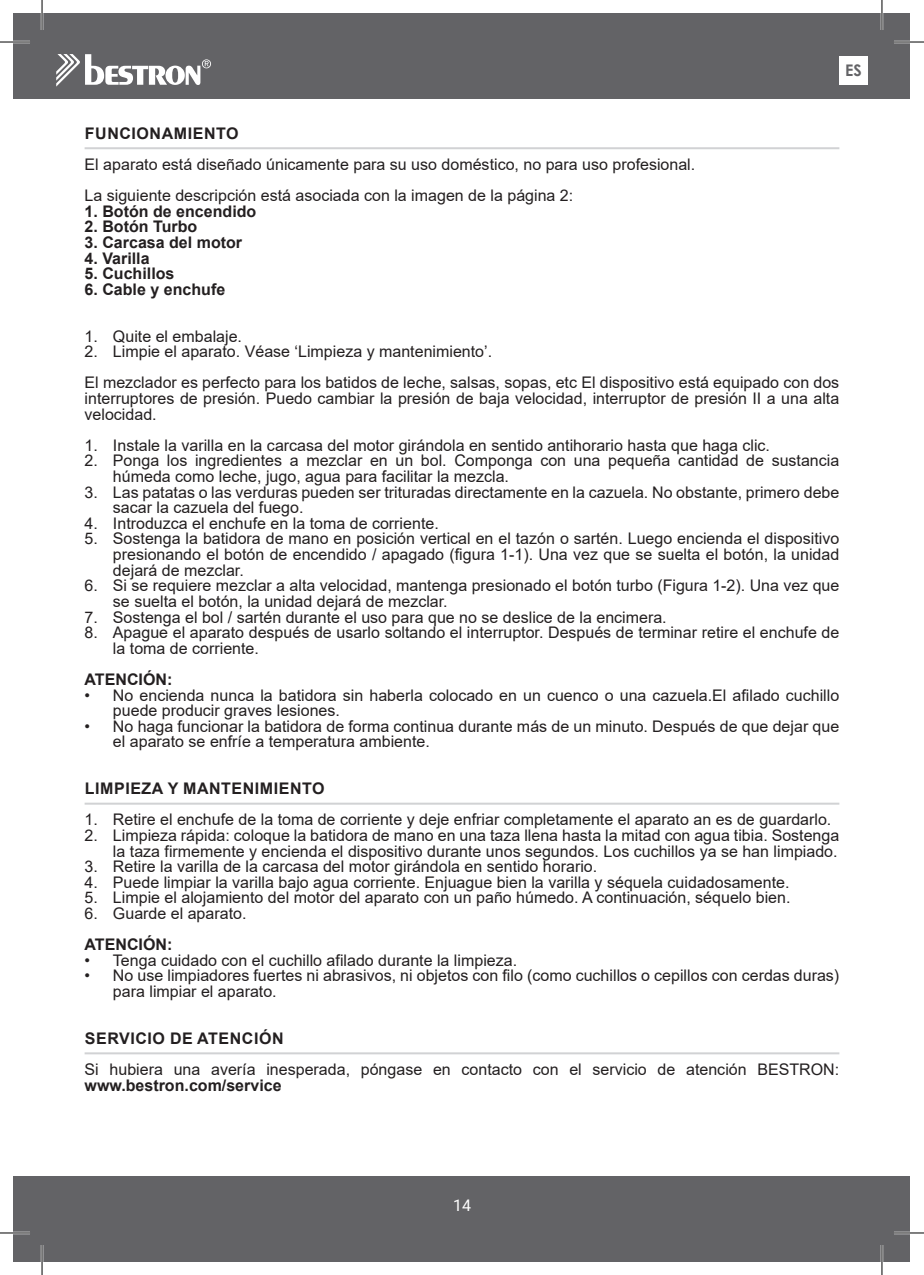
<style>
.page{position:relative;width:924px;height:1275px;background:#fff}
.page>*{position:absolute;margin:0;border:0;box-sizing:border-box;transform-origin:0 0}
.t1{font:16px/15.6px "Arial";color:#231f20}
.t2{font:700 16px "Arial";color:#231f20}
.t3{font:700 16px "Arial";letter-spacing:.035em;color:#231f20}
.t4{font:16px "Roboto";color:#fff}
.t5{font:700 16px "Century Gothic";color:#636366}
</style>
<div class="page">
<hr style="left:85px;top:147px;width:754px;height:2px;background:#d1d2d4">
<hr style="left:85px;top:802px;width:754px;height:2px;background:#d1d2d4">
<hr style="left:85px;top:1052px;width:754px;height:2px;background:#d1d2d4">
<div style="left:14px;top:14px;width:895px;height:85px;background:#636366"></div>
<div style="left:14px;top:1176px;width:895px;height:85px;background:#636366"></div>
<svg style="left:56px;top:54px;width:155px;height:33px"></svg>
<div style="left:839px;top:56px;width:28px;height:29px;background:#fff"></div>
<hr style="left:0;top:41px;width:30px;height:2px;background:#fff">
<hr style="left:893px;top:41px;width:30px;height:2px;background:#fff">
<hr style="left:0;top:1231px;width:30px;height:3px;background:#fff">
<hr style="left:893px;top:1231px;width:30px;height:3px;background:#fff">
<hr style="left:41px;top:0;width:2px;height:30px;background:#fff">
<hr style="left:41px;top:1245px;width:2px;height:30px;background:#fff">
<hr style="left:880px;top:0;width:2px;height:30px;background:#fff">
<hr style="left:880px;top:1245px;width:2px;height:30px;background:#fff">
<hr style="left:0;top:42px;width:30px;height:1px;background:#000">
<hr style="left:893px;top:42px;width:30px;height:1px;background:#000">
<hr style="left:0;top:1232px;width:30px;height:1px;background:#000">
<hr style="left:893px;top:1232px;width:30px;height:1px;background:#000">
<hr style="left:42px;top:0;width:1px;height:30px;background:#000">
<hr style="left:42px;top:1245px;width:1px;height:30px;background:#000">
<hr style="left:881px;top:0;width:1px;height:30px;background:#000">
<hr style="left:881px;top:1245px;width:1px;height:30px;background:#000">
<p class="t5" style="left:844px;top:58px;width:18px">ES</p>
<p class="t3" style="left:85px;top:122px;width:155px">FUNCIONAMIENTO</p>
<p class="t1" style="left:85px;top:149px;width:612px;line-height:31.2px">El aparato está diseñado únicamente para su uso doméstico, no para uso profesional.<br>La siguiente descripción está asociada con la imagen de la página 2:</p>
<p class="t2" style="left:85px;top:200px;width:173px">1. Botón de encendido</p>
<p class="t2" style="left:85px;top:215px;width:114px">2. Botón Turbo</p>
<p class="t2" style="left:85px;top:231px;width:159px">3. Carcasa del motor</p>
<p class="t2" style="left:85px;top:247px;width:66px">4. Varilla</p>
<p class="t2" style="left:85px;top:262px;width:91px">5. Cuchillos</p>
<p class="t2" style="left:85px;top:278px;width:142px">6. Cable y enchufe</p>
<p class="t1" style="left:85px;top:328px;width:159px">1. Quite el embalaje.</p>
<p class="t1" style="left:85px;top:336px;width:755px;line-height:31.2px">2. Limpie el aparato. Véase ‘Limpieza y mantenimiento’.<br>El mezclador es perfecto para los batidos de leche, salsas, sopas, etc El dispositivo está equipado con dos</p>
<p class="t1" style="left:85px;top:390px;width:755px">interruptores de presión. Puedo cambiar la presión de baja velocidad, interruptor de presión II a una alta velocidad.</p>
<p class="t1" style="left:85px;top:437px;width:686px">1. Instale la varilla en la carcasa del motor girándola en sentido antihorario hasta que haga clic.</p>
<p class="t1" style="left:113px;top:453px;width:727px;text-indent:-28px">2. Ponga los ingredientes a mezclar en un bol. Componga con una pequeña cantidad de sustancia húmeda como leche, jugo, agua para facilitar la mezcla.</p>
<p class="t1" style="left:113px;top:484px;width:727px;text-indent:-28px">3. Las patatas o las verduras pueden ser trituradas directamente en la cazuela. No obstante, primero debe sacar la cazuela del fuego.</p>
<p class="t1" style="left:85px;top:515px;width:355px">4. Introduzca el enchufe en la toma de corriente.</p>
<p class="t1" style="left:113px;top:531px;width:727px;text-align:justify;text-indent:-28px">5. Sostenga la batidora de mano en posición vertical en el tazón o sartén. Luego encienda el dispositivo presionando el botón de encendido / apagado (figura 1-1). Una vez que se suelta el botón, la unidad dejará de mezclar.</p>
<p class="t1" style="left:113px;top:578px;width:727px;text-indent:-28px">6. Si se requiere mezclar a alta velocidad, mantenga presionado el botón turbo (Figura 1-2). Una vez que se suelta el botón, la unidad dejará de mezclar.</p>
<p class="t1" style="left:85px;top:609px;width:583px">7. Sostenga el bol / sartén durante el uso para que no se deslice de la encimera.</p>
<p class="t1" style="left:113px;top:624px;width:727px;text-indent:-28px">8. Apague el aparato después de usarlo soltando el interruptor. Después de terminar retire el enchufe de la toma de corriente.</p>
<p class="t2" style="left:85px;top:668px;width:89px">ATENCIÓN:</p>
<p class="t1" style="left:113px;top:687px;width:727px;text-indent:-28px">• No encienda nunca la batidora sin haberla colocado en un cuenco o una cazuela.El afilado cuchillo puede producir graves lesiones.</p>
<p class="t1" style="left:113px;top:718px;width:727px;text-indent:-28px">• No haga funcionar la batidora de forma continua durante más de un minuto. Después de que dejar que el aparato se enfríe a temperatura ambiente.</p>
<p class="t3" style="left:85px;top:777px;width:241px">LIMPIEZA Y MANTENIMIENTO</p>
<p class="t1" style="left:85px;top:812px;width:748px">1. Retire el enchufe de la toma de corriente y deje enfriar completamente el aparato an es de guardarlo.</p>
<p class="t1" style="left:85px;top:827px;width:756px;text-align:right">2. Limpieza rápida: coloque la batidora de mano en una taza llena hasta la mitad con agua tibia. Sostenga la taza firmemente y encienda el dispositivo durante unos segundos. Los cuchillos ya se han limpiado.</p>
<p class="t1" style="left:85px;top:858px;width:514px">3. Retire la varilla de la carcasa del motor girándola en sentido horario.</p>
<p class="t1" style="left:85px;top:874px;width:706px">4. Puede limpiar la varilla bajo agua corriente. Enjuague bien la varilla y séquela cuidadosamente.</p>
<p class="t1" style="left:85px;top:890px;width:707px">5. Limpie el alojamiento del motor del aparato con un paño húmedo. A continuación, séquelo bien.</p>
<p class="t1" style="left:85px;top:905px;width:163px">6. Guarde el aparato.</p>
<p class="t2" style="left:85px;top:933px;width:89px">ATENCIÓN:</p>
<p class="t1" style="left:85px;top:952px;width:434px">• Tenga cuidado con el cuchillo afilado durante la limpieza.</p>
<p class="t1" style="left:113px;top:968px;width:727px;text-indent:-28px">• No use limpiadores fuertes ni abrasivos, ni objetos con filo (como cuchillos o cepillos con cerdas duras) para limpiar el aparato.</p>
<p class="t3" style="left:85px;top:1027px;width:200px">SERVICIO DE ATENCIÓN</p>
<p class="t1" style="left:85px;top:1061px;width:755px">Si hubiera una avería inesperada, póngase en contacto con el servicio de atención BESTRON:</p>
<p class="t2" style="left:85px;top:1073px;width:198px">www.bestron.com/service</p>
<p class="t4" style="left:453px;top:1193px;width:19px">14</p>
</div>
